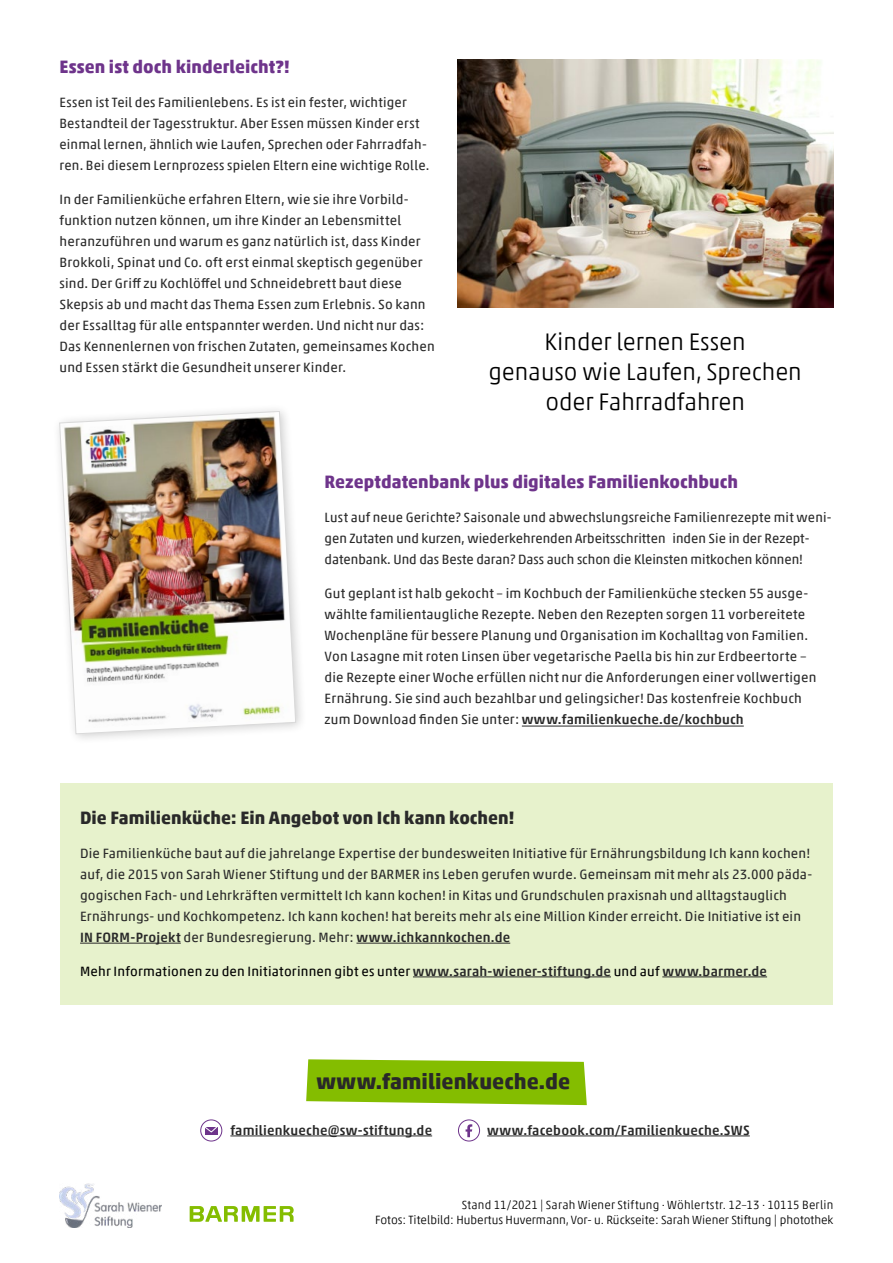
<style>
.page{position:relative;width:893px;height:1263px;background:#fff}
.page>*{position:absolute;margin:0;border:0;box-sizing:border-box;transform-origin:0 0}
.Zitat{font:300 24px/30px "Akko Pro";color:#000;text-align:center}
.t1{font:700 21.75px "Akko Pro";letter-spacing:.005em;color:#292929}
.Subline_3{font:700 18px "Akko Pro";letter-spacing:.005em;color:#292929}
.Fließtext{font:700 18px "Akko Pro";letter-spacing:.005em;color:#6e348b}
.Subline_2{font:700 18px "Akko Pro";letter-spacing:.005em;color:#6e348b}
.Fließtext-2{font:13.5px/21px "Akko Pro";letter-spacing:.015em;color:#292929}
.Fließtext-3{font:13.5px "Akko Pro";letter-spacing:.015em;color:#000}
.t2{font:500 13.5px "Akko Pro";letter-spacing:.015em;color:#292929}
.Impressum{font:300 12px "Akko Pro";color:#000}
.Impressum-2{font:300 12px "Akko Pro";letter-spacing:.02em;color:#000}
.s1{font-weight:500}
.s2{font-weight:500;color:#292929}
</style>
<div class="page">
<div style="left:60px;top:783px;width:773px;height:222px;background:#e7f2cc"></div>
<hr style="left:80px;top:943px;width:101px;height:1px;background:#292929">
<hr style="left:356px;top:943px;width:154px;height:1px;background:#292929">
<hr style="left:413px;top:976px;width:198px;height:1px;background:#292929">
<hr style="left:662px;top:976px;width:105px;height:1px;background:#292929">
<img style="left:59px;top:411px;width:237px;height:323px">
<svg style="left:190px;top:1206px;width:104px;height:16px"></svg>
<img style="left:60px;top:1184px;width:101px;height:43px">
<img style="left:457px;top:60px;width:376px;height:248px">
<svg style="left:466px;top:1124px;width:6px;height:13px"></svg>
<div style="left:458px;top:1119px;width:22px;height:22px;border:1px solid #6e348b;border-radius:50%"></div>
<hr style="left:487px;top:1135px;width:263px;height:1px;background:#292929">
<hr style="left:230px;top:1135px;width:202px;height:1px;background:#292929">
<div style="left:200px;top:1119px;width:22px;height:22px;border:1px solid #6e348b;border-radius:50%"></div>
<div style="left:205px;top:1127px;width:12px;height:8px;background:#6e348b"></div>
<svg style="left:205px;top:1127px;width:13px;height:6px"></svg>
<svg style="left:306px;top:1059px;width:281px;height:46px;background:#8ec215"></svg>
<hr style="left:522px;top:726px;width:222px;height:1px;background:#292929">
<h2 class="Subline_2" style="left:60px;top:56px;width:232px">Essen ist doch kinderleicht?!</h2>
<p class="Fließtext-2" style="left:60px;top:91px;width:371px">Essen ist Teil des Familienlebens. Es ist ein fester, wichtiger Bestandteil der Tagesstruktur. Aber Essen müssen Kinder erst einmal lernen, ähnlich wie Laufen, Sprechen oder Fahrradfah&shy;ren. Bei diesem Lernprozess spielen Eltern eine wichtige Rolle.</p>
<p class="Fließtext-2" style="left:60px;top:188px;width:377px">In der Familienküche erfahren Eltern, wie sie ihre Vorbild&shy;funktion nutzen können, um ihre Kinder an Lebensmittel heranzuführen und warum es ganz natürlich ist, dass Kinder Brokkoli, Spinat und Co. oft erst einmal skeptisch gegenüber sind. Der Griff zu Kochlöffel und Schneidebrett baut diese Skepsis ab und macht das Thema Essen zum Erlebnis. So kann der Essalltag für alle entspannter werden. Und nicht nur das:<br>Das Kennenlernen von frischen Zutaten, gemeinsames Kochen und Essen stärkt die Gesundheit unserer Kinder.</p>
<p class="Zitat" style="left:488px;top:327px;width:315px">Kinder lernen Essen<br>genauso wie Laufen, Sprechen oder Fahrradfahren</p>
<p class="Fließtext" style="left:325px;top:471px;width:415px">Rezeptdatenbank plus digitales Familienkochbuch</p>
<p class="Fließtext-2" style="left:325px;top:506px;width:509px">Lust auf neue Gerichte? Saisonale und abwechslungsreiche Familienrezepte mit weni&shy;gen Zutaten und kurzen, wiederkehrenden Arbeitsschritten inden Sie in der Rezept&shy;datenbank. Und das Beste daran? Dass auch schon die Kleinsten mitkochen können!</p>
<p class="Fließtext-2" style="left:325px;top:582px;width:493px">Gut geplant ist halb gekocht – im Kochbuch der Familienküche stecken 55 ausge&shy;wählte familientaugliche Rezepte. Neben den Rezepten sorgen 11 vorbereitete Wochenpläne für bessere Planung und Organisation im Kochalltag von Familien.<br>Von Lasagne mit roten Linsen über vegetarische Paella bis hin zur Erdbeertorte – die Rezepte einer Woche erfüllen nicht nur die Anforderungen einer vollwertigen Ernährung. Sie sind auch bezahlbar und gelingsicher! Das kostenfreie Kochbuch zum Download finden Sie unter: <span class="s1">www.familienkueche.de/kochbuch</span></p>
<h2 class="Subline_3" style="left:80px;top:807px;width:436px">Die Familienküche: Ein Angebot von Ich kann kochen!</h2>
<p class="Fließtext-2" style="left:80px;top:843px;width:734px">Die Familienküche baut auf die jahrelange Expertise der bundesweiten Initiative für Ernährungsbildung Ich kann kochen! auf, die 2015 von Sarah Wiener Stiftung und der BARMER ins Leben gerufen wurde. Gemeinsam mit mehr als 23.000 päda&shy;gogischen Fach- und Lehrkräften vermittelt Ich kann kochen! in Kitas und Grundschulen praxisnah und alltagstauglich Ernährungs- und Kochkompetenz. Ich kann kochen! hat bereits mehr als eine Million Kinder erreicht. Die Initiative ist ein <span class="s1">IN FORM-Projekt</span> der Bundesregierung. Mehr: <span class="s1">www.ichkannkochen.de</span></p>
<p class="Fließtext-3" style="left:80px;top:963px;width:688px">Mehr Informationen zu den Initiatorinnen gibt es unter <span class="s2">www.sarah-wiener-stiftung.de</span> und auf <span class="s2">www.barmer.de</span></p>
<p class="t1" style="left:316px;top:1068px;width:255px">www.familienkueche.de</p>
<p class="t2" style="left:230px;top:1122px;width:203px">familienkueche@sw-stiftung.de</p>
<p class="t2" style="left:487px;top:1122px;width:264px">www.facebook.com/Familienkueche.SWS</p>
<p class="Impressum-2" style="left:462px;top:1198px;width:373px">Stand 11/2021 | Sarah Wiener Stiftung · Wöhlertstr. 12–13 · 10115 Berlin</p>
<p class="Impressum" style="left:375px;top:1213px;width:460px">Fotos: Titelbild: Hubertus Huvermann, Vor- u. Rückseite: Sarah Wiener Stiftung | photothek</p>
</div>
